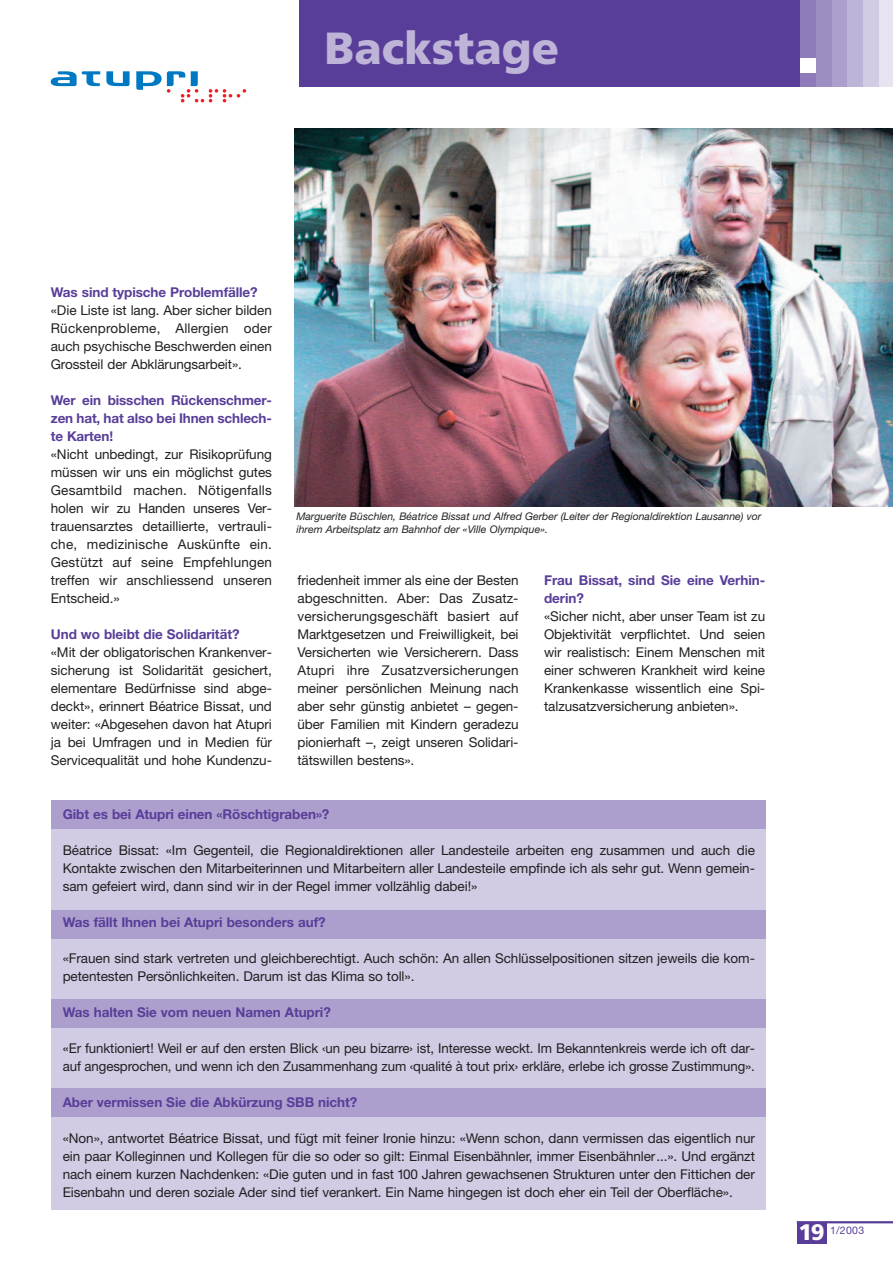
<style>
.page{position:relative;width:893px;height:1263px;background:#fff}
.page>*{position:absolute;margin:0;border:0;box-sizing:border-box;transform-origin:0 0}
.t1{font:900 45px "Frutiger";color:#beb4d8}
.t2{font:13.5px/18px "Helvetica Neue";letter-spacing:-.005em;color:#231f20;text-align:justify}
.t3{font:700 13.5px/18px "Helvetica Neue";letter-spacing:-.005em;color:#593e99;text-align:justify}
.t4{font:italic 10.5px/12.6px "Helvetica Neue";color:#231f20}
.t5{font:10.5px "Helvetica Neue";color:#593e99}
.s1{font-family:"Frutiger";font-weight:900;font-size:22.5px;color:#fff}
</style>
<div class="page">
<div style="left:299px;top:1px;width:546px;height:86px;background:#593e99"></div>
<hr style="left:797px;top:1221px;width:96px;height:2px;background:#593e99">
<div style="left:797px;top:1222px;width:29px;height:21px;background:#593e99"></div>
<div style="left:801px;top:1px;width:15px;height:86px;background:#8d7cb9"></div>
<div style="left:816px;top:1px;width:16px;height:86px;background:#9c8dc3"></div>
<div style="left:832px;top:1px;width:16px;height:86px;background:#ac9fcd"></div>
<div style="left:848px;top:1px;width:15px;height:86px;background:#beb4d8"></div>
<div style="left:863px;top:1px;width:16px;height:86px;background:#d1cbe4"></div>
<div style="left:879px;top:1px;width:14px;height:86px;background:#e7e3f1"></div>
<div style="left:801px;top:59px;width:15px;height:14px;background:#fff"></div>
<svg style="left:106px;top:71px;width:24px;height:15px"></svg>
<svg style="left:51px;top:71px;width:49px;height:15px"></svg>
<svg style="left:136px;top:71px;width:110px;height:31px"></svg>
<div style="left:51px;top:800px;width:714px;height:409px;background:#d1cbe4"></div>
<div style="left:51px;top:1088px;width:714px;height:29px;background:#ac9fcd"></div>
<div style="left:51px;top:999px;width:714px;height:29px;background:#ac9fcd"></div>
<div style="left:51px;top:910px;width:714px;height:28px;background:#ac9fcd"></div>
<div style="left:51px;top:800px;width:714px;height:29px;background:#ac9fcd"></div>
<img style="left:295px;top:128px;width:598px;height:379px">
<h1 class="t1" style="left:324px;top:30px;width:236px">Backstage</h1>
<p class="t3" style="left:51px;top:285px;width:208px">Was sind typische Problemfälle?</p>
<p class="t2" style="left:51px;top:303px;width:223px">«Die Liste ist lang. Aber sicher bilden Rückenprobleme, Allergien oder auch psychische Beschwerden einen Grossteil der Abklärungsarbeit».</p>
<p class="t3" style="left:51px;top:393px;width:223px">Wer ein bisschen Rückenschmer&shy;zen hat, hat also bei Ihnen schlech&shy;te Karten!</p>
<p class="t2" style="left:51px;top:447px;width:223px">«Nicht unbedingt, zur Risikoprüfung müssen wir uns ein möglichst gutes Gesamtbild machen. Nötigenfalls holen wir zu Handen unseres Ver&shy;trauensarztes detaillierte, vertrauli&shy;che, medizinische Auskünfte ein.<br>Gestützt auf seine Empfehlungen treffen wir anschliessend unseren Entscheid.»</p>
<p class="t3" style="left:51px;top:627px;width:190px">Und wo bleibt die Solidarität?</p>
<p class="t2" style="left:51px;top:645px;width:223px">«Mit der obligatorischen Krankenver&shy;sicherung ist Solidarität gesichert, elementare Bedürfnisse sind abge&shy;deckt», erinnert Béatrice Bissat, und weiter: «Abgesehen davon hat Atupri ja bei Umfragen und in Medien für Servicequalität und hohe Kundenzu-</p>
<p class="t4" style="left:296px;top:511px;width:466px">Marguerite Büschlen, Béatrice Bissat und Alfred Gerber (Leiter der Regionaldirektion Lausanne) vor ihrem Arbeitsplatz am Bahnhof der «Ville Olympique».</p>
<p class="t2" style="left:297px;top:573px;width:223px">friedenheit immer als eine der Besten abgeschnitten. Aber: Das Zusatz&shy;versicherungsgeschäft basiert auf Marktgesetzen und Freiwilligkeit, bei Versicherten wie Versicherern. Dass Atupri ihre Zusatzversicherungen meiner persönlichen Meinung nach aber sehr günstig anbietet – gegen&shy;über Familien mit Kindern geradezu pionierhaft –, zeigt unseren Solidari&shy;tätswillen bestens».</p>
<p class="t3" style="left:544px;top:573px;width:223px">Frau Bissat, sind Sie eine Verhin&shy;derin?</p>
<p class="t2" style="left:544px;top:609px;width:223px">«Sicher nicht, aber unser Team ist zu Objektivität verpflichtet. Und seien wir realistisch: Einem Menschen mit einer schweren Krankheit wird keine Krankenkasse wissentlich eine Spi&shy;talzusatzversicherung anbieten».</p>
<p class="t3" style="left:63px;top:807px;width:268px">Gibt es bei Atupri einen «Röschtigraben»?</p>
<p class="t2" style="left:63px;top:843px;width:694px">Béatrice Bissat: «Im Gegenteil, die Regionaldirektionen aller Landesteile arbeiten eng zusammen und auch die Kontakte zwischen den Mitarbeiterinnen und Mitarbeitern aller Landesteile empfinde ich als sehr gut. Wenn gemein&shy;sam gefeiert wird, dann sind wir in der Regel immer vollzählig dabei!»</p>
<p class="t3" style="left:63px;top:915px;width:264px">Was fällt Ihnen bei Atupri besonders auf?</p>
<p class="t2" style="left:63px;top:951px;width:694px">«Frauen sind stark vertreten und gleichberechtigt. Auch schön: An allen Schlüsselpositionen sitzen jeweils die kom&shy;petentesten Persönlichkeiten. Darum ist das Klima so toll».</p>
<p class="t3" style="left:63px;top:1005px;width:270px">Was halten Sie vom neuen Namen Atupri?</p>
<p class="t2" style="left:63px;top:1041px;width:694px">«Er funktioniert! Weil er auf den ersten Blick ‹un peu bizarre› ist, Interesse weckt. Im Bekanntenkreis werde ich oft dar&shy;auf angesprochen, und wenn ich den Zusammenhang zum ‹qualité à tout prix› erkläre, erlebe ich grosse Zustimmung».</p>
<p class="t3" style="left:63px;top:1095px;width:296px">Aber vermissen Sie die Abkürzung SBB nicht?</p>
<p class="t2" style="left:63px;top:1131px;width:694px">«Non», antwortet Béatrice Bissat, und fügt mit feiner Ironie hinzu: «Wenn schon, dann vermissen das eigentlich nur ein paar Kolleginnen und Kollegen für die so oder so gilt: Einmal Eisenbähnler, immer Eisenbähnler...». Und ergänzt nach einem kurzen Nachdenken: «Die guten und in fast 100 Jahren gewachsenen Strukturen unter den Fittichen der Eisenbahn und deren soziale Ader sind tief verankert. Ein Name hingegen ist doch eher ein Teil der Oberfläche».</p>
<p class="t5" style="left:799px;top:1226px;width:67px"><span class="s1">19</span> 1/2003</p>
</div>
